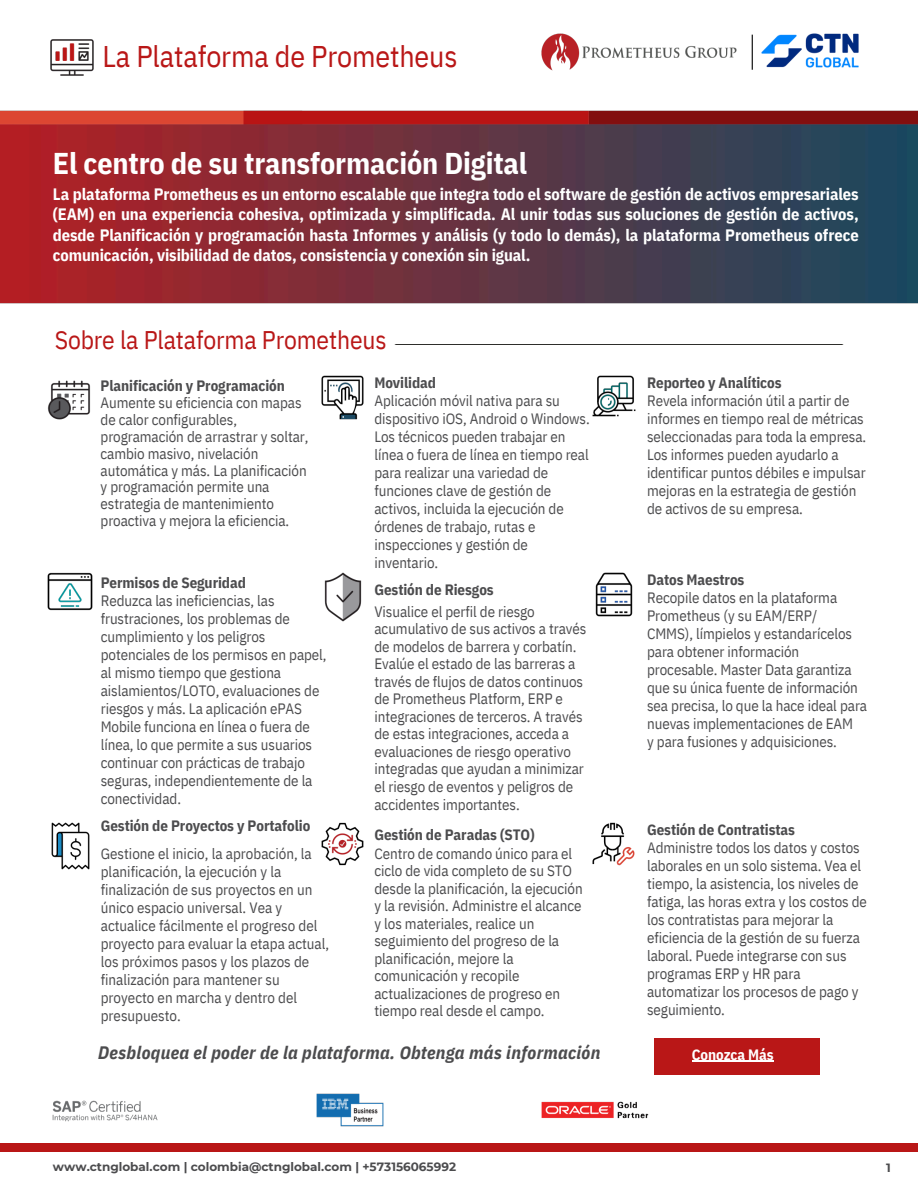
<style>
.page{position:relative;width:918px;height:1188px;background:#fff}
.page>*{position:absolute;margin:0;border:0;box-sizing:border-box;transform-origin:0 0}
.t1{font:700 30px "IBM Plex Sans Cond";letter-spacing:-.005em;color:#fff}
.t2{font:29.85px "IBM Plex Sans Cond";letter-spacing:-.005em;color:#b91717}
.t3{font:25.5px "IBM Plex Sans Cond";letter-spacing:-.005em;color:#b91717}
.t4{font:italic 700 18px "IBM Plex Sans Cond";letter-spacing:.015em;color:#4c4c4e}
.t5{font:700 16.5px/20.2px "IBM Plex Sans Cond";letter-spacing:-.005em;color:#fff;text-align:justify}
.t6{font:15px/18px "IBM Plex Sans Cond";letter-spacing:-.005em;color:#4c4c4e}
.t7{font:700 15px "IBM Plex Sans Cond";letter-spacing:-.005em;color:#fff}
.t8{font:700 12px "Montserrat";color:#4c4c4e}
.s1{font-weight:700}
</style>
<div class="page">
<img style="left:51px;top:822px;width:39px;height:48px">
<img style="left:47px;top:380px;width:44px;height:40px">
<img style="left:47px;top:572px;width:46px;height:39px">
<img style="left:50px;top:39px;width:44px;height:37px">
<img style="left:52px;top:1100px;width:106px;height:22px">
<img style="left:324px;top:572px;width:38px;height:50px">
<img style="left:321px;top:375px;width:43px;height:45px">
<img style="left:321px;top:822px;width:43px;height:44px">
<img style="left:316px;top:1093px;width:68px;height:34px">
<img style="left:592px;top:822px;width:43px;height:44px">
<img style="left:595px;top:572px;width:38px;height:45px">
<img style="left:592px;top:375px;width:44px;height:42px">
<img style="left:541px;top:1101px;width:108px;height:18px">
<div style="left:654px;top:1038px;width:166px;height:36px;background:#b91717"></div>
<div style="left:0;top:1143px;width:918px;height:9px;background:#b91717"></div>
<img style="left:395px;top:344px;width:448px;height:1px">
<img style="left:0;top:110px;width:918px;height:194px">
<img style="left:541px;top:33px;width:196px;height:38px">
<hr style="left:752px;top:35px;width:1px;height:35px;background:#000">
<img style="left:762px;top:34px;width:97px;height:34px">
<hr style="left:692px;top:1061px;width:82px;height:1px;background:#fff">
<p class="t2" style="left:103px;top:37px;width:357px">La Plataforma de Prometheus</p>
<p class="t1" style="left:53px;top:143px;width:476px">El centro de su transformación Digital</p>
<p class="t5" style="left:53px;top:184px;width:807px">La plataforma Prometheus es un entorno escalable que integra todo el software de gestión de activos empresariales (EAM) en una experiencia cohesiva, optimizada y simplificada. Al unir todas sus soluciones de gestión de activos, desde Planificación y programación hasta Informes y análisis (y todo lo demás), la plataforma Prometheus ofrece comunicación, visibilidad de datos, consistencia y conexión sin igual.</p>
<p class="t3" style="left:55px;top:323px;width:333px">Sobre la Plataforma Prometheus</p>
<p class="t6" style="left:101px;top:377px;width:210px;line-height:16.8px"><span class="s1">Planificación y Programación<br></span>Aumente su eficiencia con mapas de calor configurables, programación de arrastrar y soltar, cambio masivo, nivelación automática y más. La planificación y programación permite una estrategia de mantenimiento proactiva y mejora la eficiencia.</p>
<p class="t6" style="left:101px;top:573px;width:227px"><span class="s1">Permisos de Seguridad<br></span>Reduzca las ineficiencias, las frustraciones, los problemas de cumplimiento y los peligros potenciales de los permisos en papel, al mismo tiempo que gestiona aislamientos/LOTO, evaluaciones de riesgos y más. La aplicación ePAS<br>Mobile funciona en línea o fuera de línea, lo que permite a sus usuarios continuar con prácticas de trabajo seguras, independientemente de la conectividad.</p>
<p class="t6" style="left:101px;top:811px;width:213px;line-height:28.2px"><span class="s1">Gestión de Proyectos y Portafolio<br></span>Gestione el inicio, la aprobación, la</p>
<p class="t6" style="left:101px;top:862px;width:230px">planificación, la ejecución y la finalización de sus proyectos en un único espacio universal. Vea y actualice fácilmente el progreso del proyecto para evaluar la etapa actual, los próximos pasos y los plazos de finalización para mantener su proyecto en marcha y dentro del presupuesto.</p>
<p class="t6" style="left:374px;top:373px;width:217px"><span class="s1">Movilidad<br></span>Aplicación móvil nativa para su dispositivo iOS, Android o Windows.<br>Los técnicos pueden trabajar en línea o fuera de línea en tiempo real para realizar una variedad de funciones clave de gestión de activos, incluida la ejecución de órdenes de trabajo, rutas e inspecciones y gestión de inventario.</p>
<p class="t6" style="left:374px;top:578px;width:162px;line-height:22.5px"><span class="s1">Gestión de Riesgos<br></span>Visualice el perfil de riesgo</p>
<p class="t6" style="left:374px;top:620px;width:214px;line-height:17.5px">acumulativo de sus activos a través de modelos de barrera y corbatín.<br>Evalúe el estado de las barreras a través de flujos de datos continuos de Prometheus Platform, ERP e integraciones de terceros. A través de estas integraciones, acceda a evaluaciones de riesgo operativo integradas que ayudan a minimizar el riesgo de eventos y peligros de accidentes importantes.</p>
<p class="t6" style="left:374px;top:825px;width:199px;line-height:19.2px"><span class="s1">Gestión de Paradas (STO)<br></span>Centro de comando único para el</p>
<p class="t6" style="left:374px;top:861px;width:210px">ciclo de vida completo de su STO desde la planificación, la ejecución</p>
<h3 class="t6" style="left:374px;top:897px;width:209px;line-height:17.4px">y la revisión. Administre el alcance y los materiales, realice un seguimiento del progreso de la planificación, mejore la comunicación y recopile actualizaciones de progreso en tiempo real desde el campo.</h3>
<p class="t4" style="left:98px;top:1040px;width:504px">Desbloquea el poder de la plataforma. Obtenga más información</p>
<h5 class="t6" style="left:647px;top:373px;width:221px"><span class="s1">Reporteo y Analíticos<br></span>Revela información útil a partir de informes en tiempo real de métricas seleccionadas para toda la empresa.<br>Los informes pueden ayudarlo a identificar puntos débiles e impulsar mejoras en la estrategia de gestión de activos de su empresa.</h5>
<p class="t6" style="left:647px;top:570px;width:222px"><span class="s1">Datos Maestros<br></span>Recopile datos en la plataforma<br>Prometheus (y su EAM/ERP/<br>CMMS), límpielos y estandarícelos para obtener información procesable. Master Data garantiza que su única fuente de información sea precisa, lo que la hace ideal para nuevas implementaciones de EAM<br>y para fusiones y adquisiciones.</p>
<p class="t6" style="left:647px;top:820px;width:221px"><span class="s1">Gestión de Contratistas<br></span>Administre todos los datos y costos laborales en un solo sistema. Vea el tiempo, la asistencia, los niveles de fatiga, las horas extra y los costos de los contratistas para mejorar la eficiencia de la gestión de su fuerza laboral. Puede integrarse con sus programas ERP y HR para automatizar los procesos de pago y seguimiento.</p>
<h2 class="t7" style="left:692px;top:1044px;width:83px">Conozca Más</h2>
<p class="t8" style="left:53px;top:1159px;width:405px">www.ctnglobal.com | colombia@ctnglobal.com | +573156065992</p>
<h1 class="t8" style="left:886px;top:1160px;width:6px">1</h1>
</div>
